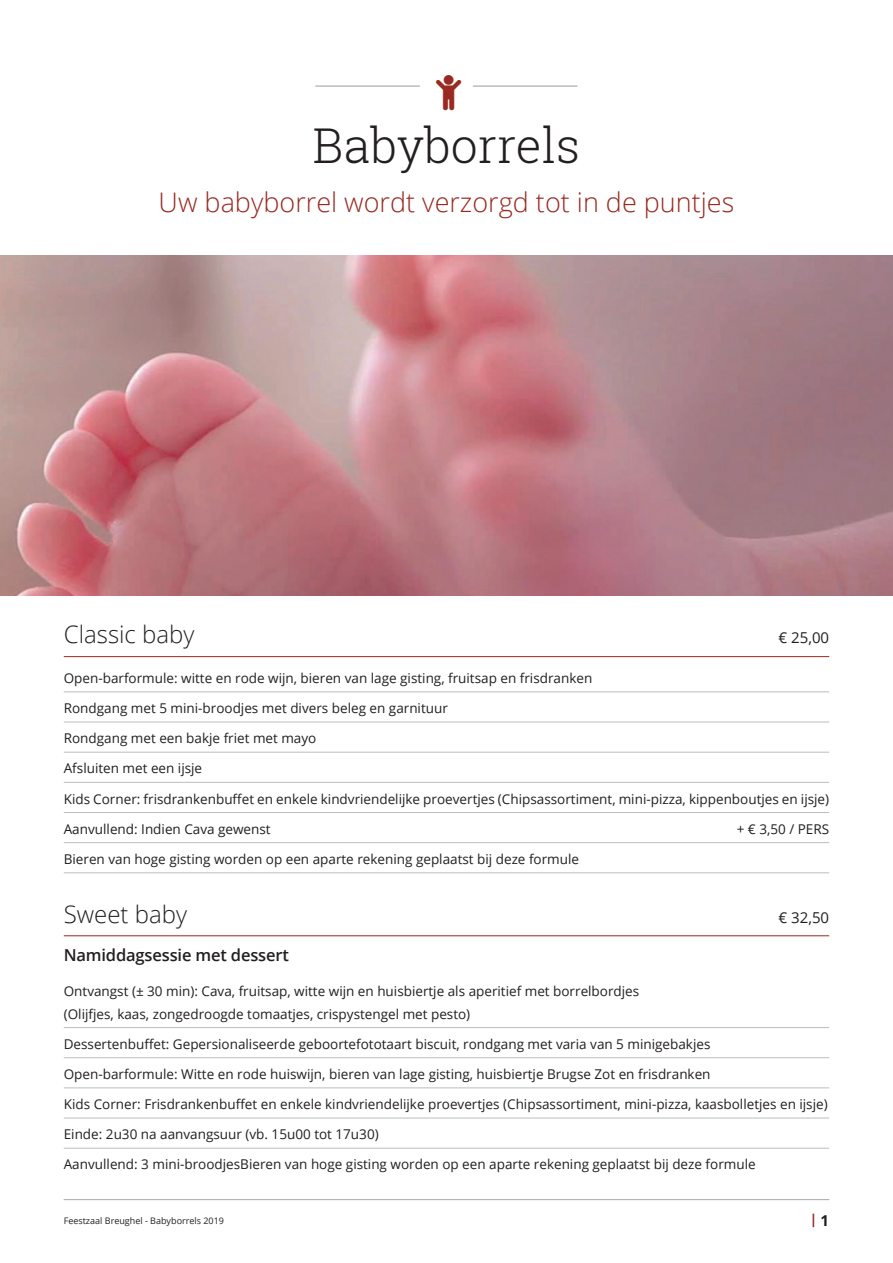
<style>
.page{position:relative;width:893px;height:1263px;background:#fff}
.page>*{position:absolute;margin:0;border:0;box-sizing:border-box;transform-origin:0 0}
.Intro{font:300 48px "Roboto Slab";color:#231f20}
.t1{font:300 27px "Open Sans";color:#9a2921}
.titel_met_rode_lijn{font:300 24px "Open Sans";color:#231f20}
.onder_de_titel_11pt{font:600 16.5px "Open Sans";letter-spacing:-.01em;color:#231f20}
.titel_met_rode_lijn-2{font:15px "Open Sans";color:#231f20}
.opsomming_gerechten{font:13.5px/22.5px "Open Sans";color:#231f20}
.t2{font:700 13.5px "Open Sans";color:#9a2921}
.t3{font:9px "Open Sans";color:#231f20}
.s1{font-size:13.5px;color:#fff}
.s2{font-size:15px;color:#fff}
.s3{font-size:15px;color:#231f20}
</style>
<div class="page">
<img style="left:0;top:255px;width:893px;height:340px">
<hr style="left:64px;top:656px;width:765px;height:1px;background:#9a2921">
<hr style="left:64px;top:691px;width:765px;height:1px;background:#bcbdc0">
<hr style="left:64px;top:722px;width:765px;height:1px;background:#bcbdc0">
<hr style="left:64px;top:752px;width:765px;height:1px;background:#bcbdc0">
<hr style="left:64px;top:782px;width:765px;height:1px;background:#bcbdc0">
<hr style="left:64px;top:812px;width:765px;height:1px;background:#bcbdc0">
<hr style="left:64px;top:842px;width:765px;height:1px;background:#bcbdc0">
<hr style="left:64px;top:872px;width:765px;height:1px;background:#bcbdc0">
<hr style="left:64px;top:935px;width:765px;height:1px;background:#9a2921">
<hr style="left:64px;top:1027px;width:765px;height:1px;background:#bcbdc0">
<hr style="left:64px;top:1057px;width:765px;height:1px;background:#bcbdc0">
<hr style="left:64px;top:1087px;width:765px;height:1px;background:#bcbdc0">
<hr style="left:64px;top:1118px;width:765px;height:1px;background:#bcbdc0">
<hr style="left:64px;top:1148px;width:765px;height:1px;background:#bcbdc0">
<hr style="left:315px;top:85px;width:105px;height:2px;background:#bcbdc0">
<hr style="left:473px;top:85px;width:104px;height:2px;background:#bcbdc0">
<hr style="left:64px;top:1199px;width:765px;height:1px;background:#b2b3b7">
<p class="Intro" style="left:313px;top:113px;width:269px">Babyborrels</p>
<p class="t1" style="left:159px;top:183px;width:577px">Uw babyborrel wordt verzorgd tot in de puntjes</p>
<p class="titel_met_rode_lijn" style="left:64px;top:618px;width:132px">Classic baby</p>
<p class="titel_met_rode_lijn-2" style="left:778px;top:628px;width:52px">€ 25,00</p>
<p class="opsomming_gerechten" style="left:64px;top:666px;width:530px">Open-barformule: witte en rode wijn, bieren van lage gisting, fruitsap en frisdranken</p>
<p class="opsomming_gerechten" style="left:64px;top:697px;width:386px">Rondgang met 5 mini-broodjes met divers beleg en garnituur</p>
<p class="opsomming_gerechten" style="left:64px;top:727px;width:254px">Rondgang met een bakje friet met mayo</p>
<p class="opsomming_gerechten" style="left:64px;top:757px;width:140px">Afsluiten met een ijsje</p>
<p class="opsomming_gerechten" style="left:64px;top:787px;width:767px">Kids Corner: frisdrankenbuffet en enkele kindvriendelijke proevertjes (Chipsassortiment, mini-pizza, kippenboutjes en ijsje)</p>
<p class="opsomming_gerechten" style="left:64px;top:817px;width:208px">Aanvullend: Indien Cava gewenst</p>
<p class="opsomming_gerechten" style="left:737px;top:817px;width:94px">+ € 3,50 / PERS</p>
<p class="opsomming_gerechten" style="left:64px;top:847px;width:517px">Bieren van hoge gisting worden op een aparte rekening geplaatst bij deze formule</p>
<p class="titel_met_rode_lijn" style="left:64px;top:897px;width:125px">Sweet baby</p>
<p class="titel_met_rode_lijn-2" style="left:778px;top:907px;width:52px">€ 32,50</p>
<p class="onder_de_titel_11pt" style="left:64px;top:943px;width:227px">Namiddagsessie met dessert</p>
<p class="opsomming_gerechten" style="left:64px;top:980px;width:577px">Ontvangst (± 30 min): Cava, fruitsap, witte wijn en huisbiertje als aperitief met borrelbordjes (Olijfjes, kaas, zongedroogde tomaatjes, crispystengel met pesto)</p>
<p class="opsomming_gerechten" style="left:64px;top:1032px;width:648px">Dessertenbuffet: Gepersionaliseerde geboortefototaart biscuit, rondgang met varia van 5 minigebakjes</p>
<p class="opsomming_gerechten" style="left:64px;top:1062px;width:648px">Open-barformule: Witte en rode huiswijn, bieren van lage gisting, huisbiertje Brugse Zot en frisdranken</p>
<p class="opsomming_gerechten" style="left:64px;top:1093px;width:765px">Kids Corner: Frisdrankenbuffet en enkele kindvriendelijke proevertjes (Chipsassortiment, mini-pizza, kaasbolletjes en ijsje)</p>
<p class="opsomming_gerechten" style="left:64px;top:1123px;width:316px">Einde: 2u30 na aanvangsuur (vb. 15u00 tot 17u30)</p>
<p class="opsomming_gerechten" style="left:64px;top:1153px;width:693px">Aanvullend: 3 mini-broodjesBieren van hoge gisting worden op een aparte rekening geplaatst bij deze formule</p>
<p class="t3" style="left:64px;top:1215px;width:184px">Feestzaal Breughel - Babyborrels 2019 <span class="s1">|</span> <span class="s2">1</span></p>
<p class="t2" style="left:810px;top:1210px;width:21px">| <span class="s3">1</span></p>
</div>
